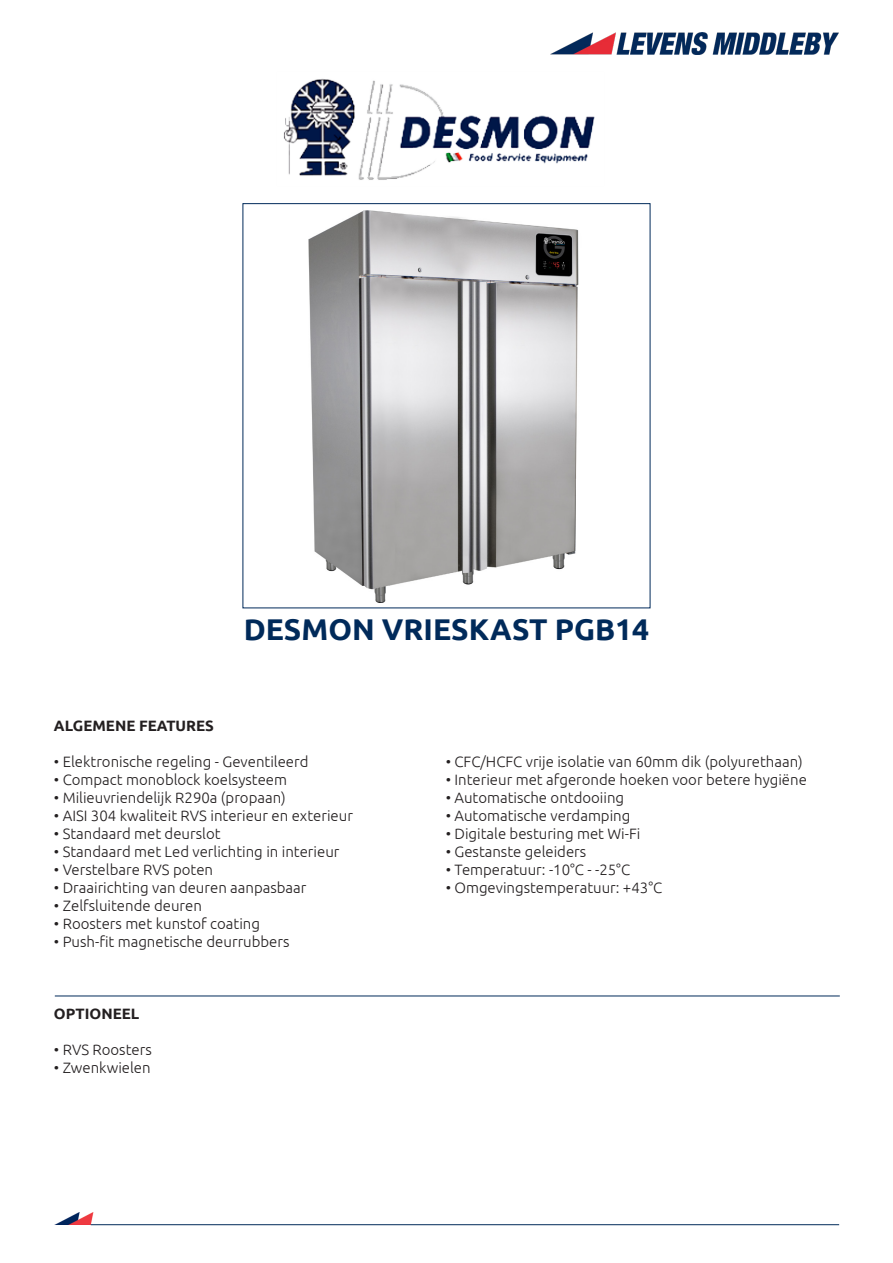
<style>
.page{position:relative;width:893px;height:1263px;background:#fff}
.page>*{position:absolute;margin:0;border:0;box-sizing:border-box;transform-origin:0 0}
.t1{font:700 30px "Ubuntu";color:#002a5a}
.t2{font:300 15px "Ubuntu";color:#231f20}
.t3{font:700 15px "Ubuntu";color:#231f20}
</style>
<div class="page">
<img style="left:54px;top:1212px;width:39px;height:13px">
<hr style="left:91px;top:1224px;width:748px;height:1px;background:#002a5a">
<img style="left:551px;top:32px;width:288px;height:22px">
<img style="left:283px;top:78px;width:312px;height:102px">
<hr style="left:55px;top:996px;width:785px;height:1px;background:#002a5a">
<img style="left:308px;top:211px;width:271px;height:391px">
<p class="t1" style="left:244px;top:611px;width:407px">DESMON VRIESKAST PGB14</p>
<p class="t3" style="left:54px;top:716px;width:162px">ALGEMENE FEATURES</p>
<p class="t2" style="left:54px;top:752px;width:256px">• Elektronische regeling - Geventileerd</p>
<p class="t2" style="left:54px;top:770px;width:235px">• Compact monoblock koelsysteem</p>
<p class="t2" style="left:54px;top:788px;width:233px">• Milieuvriendelijk R290a (propaan)</p>
<p class="t2" style="left:54px;top:806px;width:301px">• AISI 304 kwaliteit RVS interieur en exterieur</p>
<p class="t2" style="left:54px;top:824px;width:168px">• Standaard met deurslot</p>
<p class="t2" style="left:54px;top:842px;width:287px">• Standaard met Led verlichting in interieur</p>
<p class="t2" style="left:54px;top:860px;width:161px">• Verstelbare RVS poten</p>
<p class="t2" style="left:54px;top:878px;width:254px">• Draairichting van deuren aanpasbaar</p>
<p class="t2" style="left:54px;top:896px;width:150px">• Zelfsluitende deuren</p>
<p class="t2" style="left:54px;top:914px;width:208px">• Roosters met kunstof coating</p>
<p class="t2" style="left:54px;top:932px;width:237px">• Push-fit magnetische deurrubbers</p>
<p class="t3" style="left:54px;top:1004px;width:87px">OPTIONEEL</p>
<p class="t2" style="left:54px;top:1040px;width:99px">• RVS Roosters</p>
<p class="t2" style="left:54px;top:1058px;width:98px">• Zwenkwielen</p>
<p class="t2" style="left:446px;top:752px;width:359px">• CFC/HCFC vrije isolatie van 60mm dik (polyurethaan)</p>
<p class="t2" style="left:446px;top:770px;width:363px">• Interieur met afgeronde hoeken voor betere hygiëne</p>
<p class="t2" style="left:446px;top:788px;width:180px">• Automatische ontdooiing</p>
<p class="t2" style="left:446px;top:806px;width:186px">• Automatische verdamping</p>
<p class="t2" style="left:446px;top:824px;width:196px">• Digitale besturing met Wi-Fi</p>
<p class="t2" style="left:446px;top:842px;width:142px">• Gestanste geleiders</p>
<p class="t2" style="left:446px;top:860px;width:186px">• Temperatuur: -10°C - -25°C</p>
<p class="t2" style="left:446px;top:878px;width:218px">• Omgevingstemperatuur: +43°C</p>
</div>
